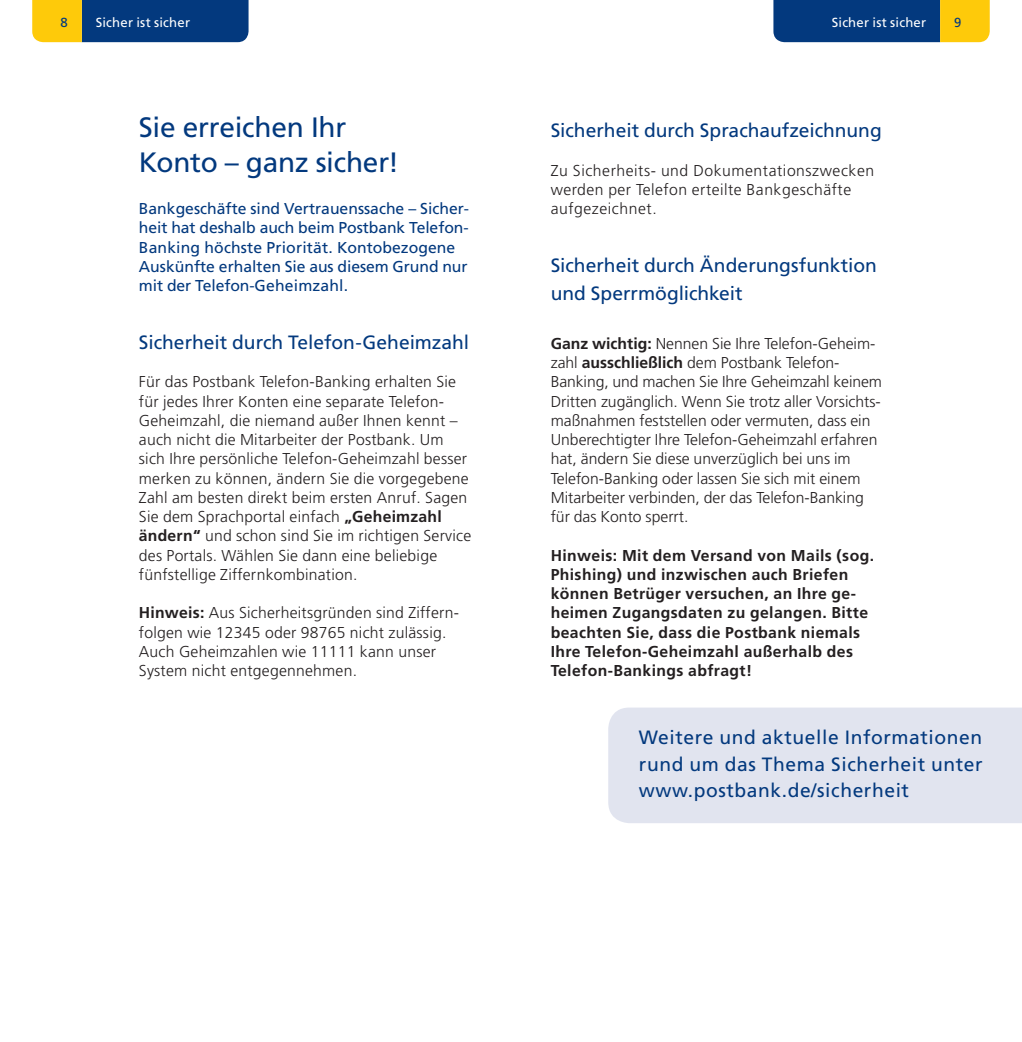
<style>
.page{position:relative;width:1022px;height:1042px;background:#fff}
.page>*{position:absolute;margin:0;border:0;box-sizing:border-box;transform-origin:0 0}
.t1{font:28px/35px "Frutiger LT Std";letter-spacing:-.01em;color:#03397e}
.t2{font:19.25px/26.2px "Frutiger LT Std";color:#03397e}
.t3{font:300 15.75px/19.2px "Frutiger LT Std";letter-spacing:.015em;color:#231f20}
.t4{font:700 15.75px/19.2px "Frutiger LT Std";letter-spacing:.025em;color:#231f20}
.t5{font:15.75px/19.2px "Frutiger LT Std";color:#03397e}
.t6{font:300 15.75px/19.2px "Frutiger LT Std";letter-spacing:.035em;color:#231f20}
.t7{font:13.12px "Frutiger LT Std";letter-spacing:.015em;color:#fff}
.t8{font:13.12px "Frutiger LT Std";color:#03397e}
.s1{font-weight:700}
</style>
<div class="page">
<svg style="left:32px;top:0;width:217px;height:42px;background:#3d5b64"></svg>
<svg style="left:773px;top:0;width:217px;height:42px;background:#3d5b64"></svg>
<div style="left:608px;top:707px;width:414px;height:116px;background:#e1e4ef"></div>
<p class="t8" style="left:61px;top:15px;width:9px">8</p>
<p class="t7" style="left:96px;top:15px;width:96px">Sicher ist sicher</p>
<h1 class="t1" style="left:139px;top:110px;width:262px">Sie erreichen Ihr<br>Konto – ganz sicher!</h1>
<p class="t5" style="left:139px;top:199px;width:332px">Bankgeschäfte sind Vertrauenssache – Sicher&shy;heit hat deshalb auch beim Postbank Telefon-Banking höchste Priorität. Kontobezogene Auskünfte erhalten Sie aus diesem Grund nur mit der Telefon-Geheimzahl.</p>
<p class="t2" style="left:139px;top:329px;width:332px">Sicherheit durch Telefon-Geheimzahl</p>
<p class="t3" style="left:139px;top:372px;width:334px">Für das Postbank Telefon-Banking erhalten Sie für jedes Ihrer Konten eine separate Telefon-Geheimzahl, die niemand außer Ihnen kennt – auch nicht die Mitarbeiter der Postbank. Um sich Ihre persönliche Telefon-Geheimzahl besser merken zu können, ändern Sie die vorgegebene Zahl am besten direkt beim ersten Anruf. Sagen Sie dem Sprachportal einfach <span class="s1">„Geheimzahl ändern“</span> und schon sind Sie im richtigen Service des Portals. Wählen Sie dann eine beliebige fünfstellige Ziffernkombination.</p>
<p class="t3" style="left:139px;top:603px;width:322px"><span class="s1">Hinweis:</span> Aus Sicherheitsgründen sind Ziffern&shy;folgen wie 12345 oder 98765 nicht zulässig.<br>Auch Geheimzahlen wie 11111 kann unser System nicht entgegennehmen.</p>
<p class="t7" style="left:832px;top:15px;width:96px">Sicher ist sicher</p>
<p class="t8" style="left:954px;top:15px;width:9px">9</p>
<p class="t2" style="left:551px;top:117px;width:333px">Sicherheit durch Sprachaufzeichnung</p>
<p class="t6" style="left:551px;top:161px;width:325px">Zu Sicherheits- und Dokumentationszwecken werden per Telefon erteilte Bankgeschäfte aufgezeichnet.</p>
<p class="t2" style="left:551px;top:251px;width:328px;line-height:28px">Sicherheit durch Änderungsfunktion und Sperrmöglichkeit</p>
<p class="t3" style="left:551px;top:334px;width:333px"><span class="s1">Ganz wichtig:</span> Nennen Sie Ihre Telefon-Geheim&shy;zahl <span class="s1">ausschließlich</span> dem Postbank Telefon-Banking, und machen Sie Ihre Geheimzahl keinem Dritten zugänglich. Wenn Sie trotz aller Vorsichts&shy;maßnahmen feststellen oder vermuten, dass ein Unberechtigter Ihre Telefon-Geheimzahl erfahren hat, ändern Sie diese unverzüglich bei uns im Telefon-Banking oder lassen Sie sich mit einem Mitarbeiter verbinden, der das Telefon-Banking für das Konto sperrt.</p>
<p class="t4" style="left:551px;top:545px;width:325px">Hinweis: Mit dem Versand von Mails (sog.<br>Phishing) und inzwischen auch Briefen können Betrüger versuchen, an Ihre ge&shy;heimen Zugangsdaten zu gelangen. Bitte beachten Sie, dass die Postbank niemals Ihre Telefon-Geheimzahl außerhalb des Telefon-Bankings abfragt!</p>
<p class="t2" style="left:639px;top:725px;width:345px;text-align:justify">Weitere und aktuelle Informationen rund um das Thema Sicherheit unter www.postbank.de/sicherheit</p>
</div>
